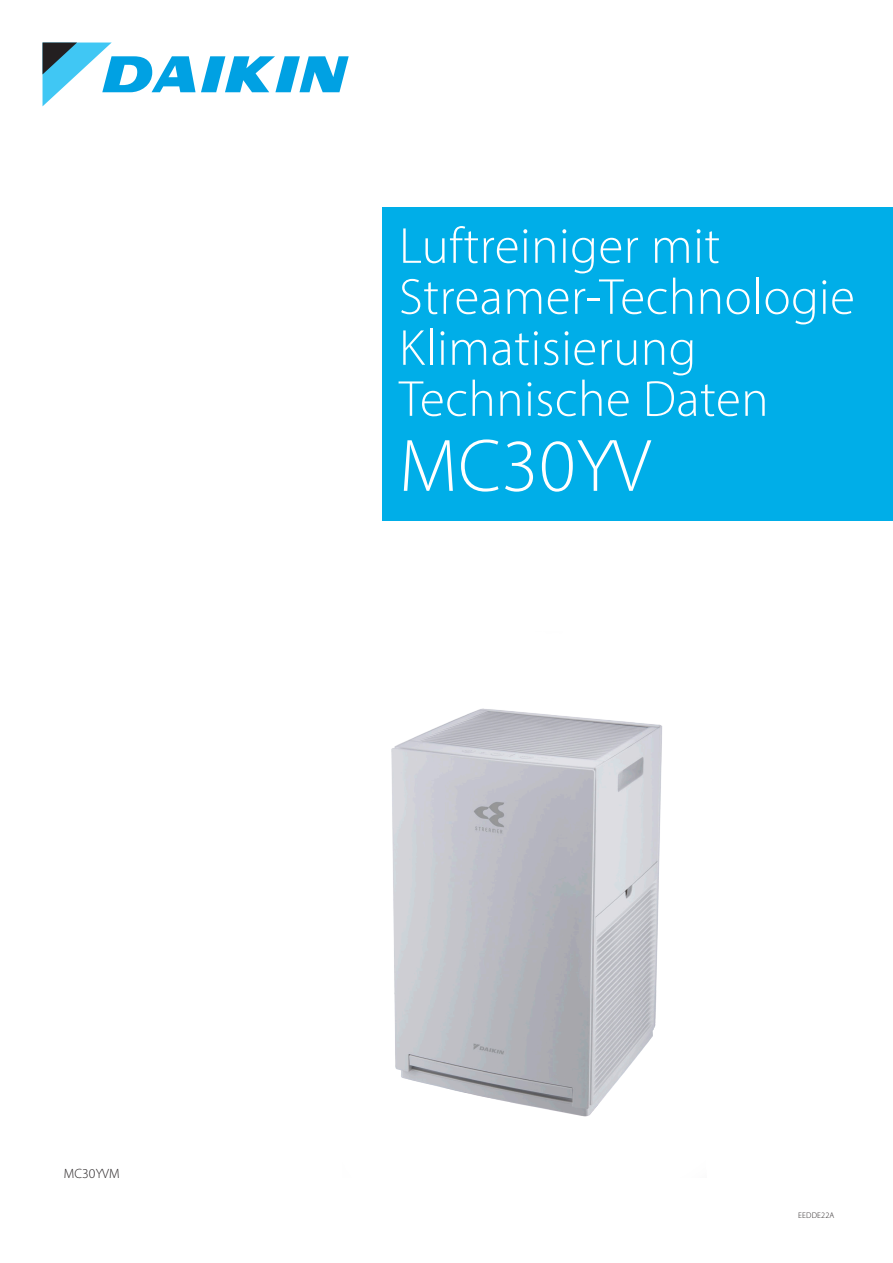
<style>
.page{position:relative;width:893px;height:1263px;background:#fff}
.page>*{position:absolute;margin:0;border:0;box-sizing:border-box;transform-origin:0 0}
.Frontcover_-_title_b{font:300 75px "Myriad Pro";letter-spacing:.01em;color:#fff}
.Frontcover_-_title_b-2{font:300 51px/51px "Myriad Pro";letter-spacing:.01em;color:#fff}
.Frontcover_-_text_bo{font:300 13.5px "Myriad Pro";letter-spacing:.01em;color:#231f20}
.reference_right{font:300 8.25px "Myriad Pro";letter-spacing:.02em;color:#231f20}
</style>
<div class="page">
<div style="left:382px;top:208px;width:511px;height:313px;background:#00aee8"></div>
<svg style="left:43px;top:43px;width:306px;height:63px"></svg>
<img style="left:391px;top:708px;width:271px;height:409px">
<p class="Frontcover_-_text_bo" style="left:64px;top:1165px;width:57px">MC30YVM</p>
<p class="Frontcover_-_title_b-2" style="left:399px;top:220px;width:457px">Luftreiniger mit<br>Streamer-Technologie</p>
<p class="Frontcover_-_title_b-2" style="left:399px;top:322px;width:371px">Klimatisierung<br>Technische Daten</p>
<p class="Frontcover_-_title_b" style="left:399px;top:421px;width:253px">MC30YV</p>
<p class="reference_right" style="left:798px;top:1210px;width:38px">EEDDE22A</p>
</div>
